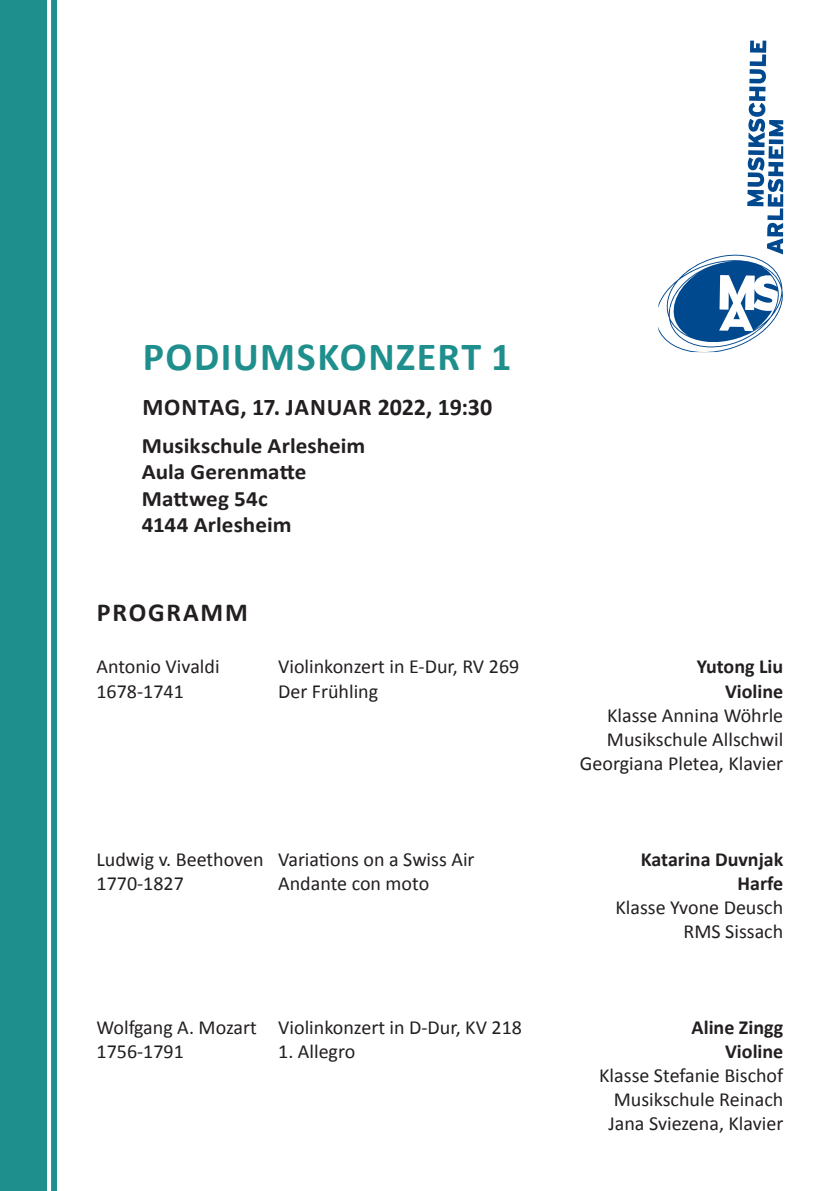
<style>
.page{position:relative;width:840px;height:1191px;background:#fff}
.page>*{position:absolute;margin:0;border:0;box-sizing:border-box;transform-origin:0 0}
.t1{font:700 40px "Calibri";letter-spacing:.035em;color:#1f8f8d}
.t2{font:700 26px "Calibri";letter-spacing:.07em;color:#231f20}
.t3{font:700 24px "Calibri";letter-spacing:.02em;color:#231f20}
.t4{font:700 22px/26.4px "Calibri";color:#231f20;scale:1.05 1}
.t5{font:20px/24px "Calibri";color:#231f20;text-align:right}
.t6{font:700 20px "Calibri";color:#231f20}
</style>
<div class="page">
<div style="left:0;top:0;width:57px;height:1191px;background:#1f8f8d"></div>
<svg style="left:47px;top:0;width:4px;height:1191px;background:#fbfdfc"></svg>
<svg style="left:658px;top:41px;width:124px;height:311px"></svg>
<h1 class="t1" style="left:143px;top:331px;width:370px">PODIUMSKONZERT 1</h1>
<p class="t3" style="left:142px;top:392px;width:351px">MONTAG, 17. JANUAR 2022, 19:30</p>
<p class="t4" style="left:142px;top:432px;width:214px">Musikschule Arlesheim<br>Aula Gerenmatte<br>Mattweg 54c<br>4144 Arlesheim</p>
<h2 class="t2" style="left:97px;top:595px;width:152px">PROGRAMM</h2>
<p class="t5" style="left:96px;top:655px;width:125px">Antonio Vivaldi</p>
<p class="t5" style="left:278px;top:655px;width:242px">Violinkonzert in E-Dur, RV 269</p>
<p class="t6" style="left:696px;top:654px;width:88px">Yutong Liu</p>
<p class="t5" style="left:96px;top:679px;width:89px">1678-1741</p>
<p class="t5" style="left:278px;top:679px;width:101px">Der Frühling</p>
<p class="t6" style="left:724px;top:678px;width:60px">Violine</p>
<p class="t5" style="left:579px;top:703px;width:205px">Klasse Annina Wöhrle<br>Musikschule Allschwil<br>Georgiana Pletea, Klavier</p>
<p class="t5" style="left:96px;top:847px;width:379px">Ludwig v. Beethoven Variations on a Swiss Air</p>
<p class="t6" style="left:640px;top:846px;width:144px">Katarina Duvnjak</p>
<p class="t5" style="left:96px;top:871px;width:89px">1770-1827</p>
<p class="t5" style="left:278px;top:871px;width:152px">Andante con moto</p>
<p class="t6" style="left:737px;top:870px;width:47px">Harfe</p>
<p class="t5" style="left:615px;top:895px;width:169px">Klasse Yvone Deusch<br>RMS Sissach</p>
<p class="t5" style="left:96px;top:1015px;width:426px">Wolfgang A. Mozart Violinkonzert in D-Dur, KV 218</p>
<p class="t6" style="left:691px;top:1014px;width:93px">Aline Zingg</p>
<p class="t5" style="left:96px;top:1039px;width:89px">1756-1791</p>
<p class="t5" style="left:278px;top:1039px;width:79px">1. Allegro</p>
<p class="t6" style="left:724px;top:1038px;width:60px">Violine</p>
<p class="t5" style="left:608px;top:1063px;width:176px;text-align:justify;text-indent:-9px">Klasse Stefanie Bischof Musikschule Reinach Jana Sviezena, Klavier</p>
</div>
